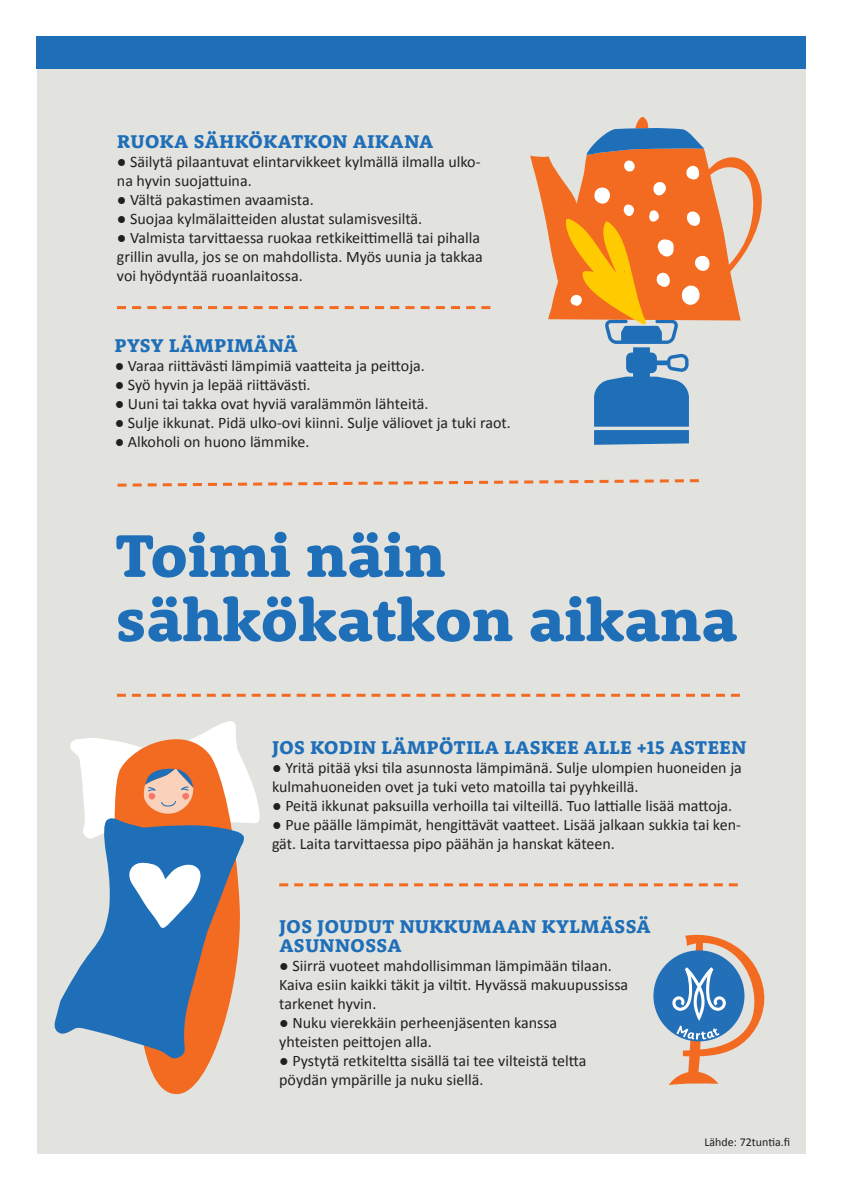
<style>
.page{position:relative;width:842px;height:1191px;background:#fff}
.page>*{position:absolute;margin:0;border:0;box-sizing:border-box;transform-origin:0 0}
.t1{font:800 61.8px "Rooney";color:#1f6fb8}
.t2{font:800 19px/19px "Rooney";letter-spacing:.03em;color:#1f6fb8}
.leipis{font:16px/19px "Calibri";color:#231f20}
.leipis-2{font:12px "Calibri";color:#231f20}
</style>
<div class="page">
<div style="left:36px;top:36px;width:769px;height:1118px;background:#e2e2de"></div>
<svg style="left:117px;top:306px;width:373px;height:3px"></svg>
<svg style="left:279px;top:883px;width:459px;height:3px"></svg>
<svg style="left:117px;top:694px;width:623px;height:3px"></svg>
<svg style="left:117px;top:479px;width:582px;height:8px"></svg>
<svg style="left:147px;top:1058px;width:65px;height:36px;fill:#f36a21"></svg>
<svg style="left:70px;top:721px;width:190px;height:102px"></svg>
<svg style="left:54px;top:817px;width:190px;height:241px"></svg>
<svg style="left:126px;top:862px;width:76px;height:67px;background:#9bbfdf"></svg>
<svg style="left:530px;top:155px;width:232px;height:165px"></svg>
<svg style="left:566px;top:117px;width:143px;height:328px"></svg>
<div style="left:653px;top:950px;width:91px;height:91px;background:#2470b8;border-radius:50%"></div>
<svg style="left:669px;top:934px;width:96px;height:151px"></svg>
<div style="left:36px;top:36px;width:770px;height:32px;background:#1f6fb8"></div>
<p class="t2" style="left:117px;top:131px;width:318px">RUOKA SÄHKÖKATKON AIKANA</p>
<p class="leipis" style="left:117px;top:152px;width:365px">● Säilytä pilaantuvat elintarvikkeet kylmällä ilmalla ulko&shy;na hyvin suojattuina.</p>
<p class="leipis" style="left:117px;top:190px;width:198px">● Vältä pakastimen avaamista.</p>
<p class="leipis" style="left:117px;top:209px;width:307px">● Suojaa kylmälaitteiden alustat sulamisvesiltä.</p>
<p class="leipis" style="left:117px;top:228px;width:367px">● Valmista tarvittaessa ruokaa retkikeittimellä tai pihalla grillin avulla, jos se on mahdollista. Myös uunia ja takkaa voi hyödyntää ruoanlaitossa.</p>
<p class="t2" style="left:115px;top:335px;width:184px">PYSY LÄMPIMÄNÄ</p>
<p class="leipis" style="left:115px;top:355px;width:312px">● Varaa riittävästi lämpimiä vaatteita ja peittoja.</p>
<p class="leipis" style="left:115px;top:374px;width:197px">● Syö hyvin ja lepää riittävästi.</p>
<p class="leipis" style="left:115px;top:393px;width:315px">● Uuni tai takka ovat hyviä varalämmön lähteitä.</p>
<p class="leipis" style="left:115px;top:412px;width:398px">● Sulje ikkunat. Pidä ulko-ovi kiinni. Sulje väliovet ja tuki raot.</p>
<p class="leipis" style="left:115px;top:431px;width:196px">● Alkoholi on huono lämmike.</p>
<p class="t1" style="left:115px;top:515px;width:331px">Toimi näin</p>
<p class="t1" style="left:115px;top:579px;width:623px">sähkökatkon aikana</p>
<p class="t2" style="left:272px;top:738px;width:475px">JOS KODIN LÄMPÖTILA LASKEE ALLE +15 ASTEEN</p>
<p class="leipis" style="left:272px;top:758px;width:471px">● Yritä pitää yksi tila asunnosta lämpimänä. Sulje ulompien huoneiden ja kulmahuoneiden ovet ja tuki veto matoilla tai pyyhkeillä.</p>
<p class="leipis" style="left:272px;top:796px;width:462px">● Peitä ikkunat paksuilla verhoilla tai vilteillä. Tuo lattialle lisää mattoja.</p>
<p class="leipis" style="left:272px;top:815px;width:470px">● Pue päälle lämpimät, hengittävät vaatteet. Lisää jalkaan sukkia tai ken&shy;gät. Laita tarvittaessa pipo päähän ja hanskat käteen.</p>
<p class="t2" style="left:279px;top:916px;width:373px">JOS JOUDUT NUKKUMAAN KYLMÄSSÄ<br>ASUNNOSSA</p>
<p class="leipis" style="left:279px;top:955px;width:334px">● Siirrä vuoteet mahdollisimman lämpimään tilaan.</p>
<p class="leipis" style="left:279px;top:974px;width:350px">Kaiva esiin kaikki täkit ja viltit. Hyvässä makuupussissa tarkenet hyvin.</p>
<p class="leipis" style="left:279px;top:1012px;width:279px">● Nuku vierekkäin perheenjäsenten kanssa</p>
<p class="leipis" style="left:279px;top:1031px;width:154px">yhteisten peittojen alla.</p>
<p class="leipis" style="left:279px;top:1050px;width:309px">● Pystytä retkiteltta sisällä tai tee vilteistä teltta</p>
<p class="leipis" style="left:279px;top:1069px;width:206px">pöydän ympärille ja nuku siellä.</p>
<p class="leipis-2" style="left:704px;top:1133px;width:87px">Lähde: 72tuntia.fi</p>
</div>
